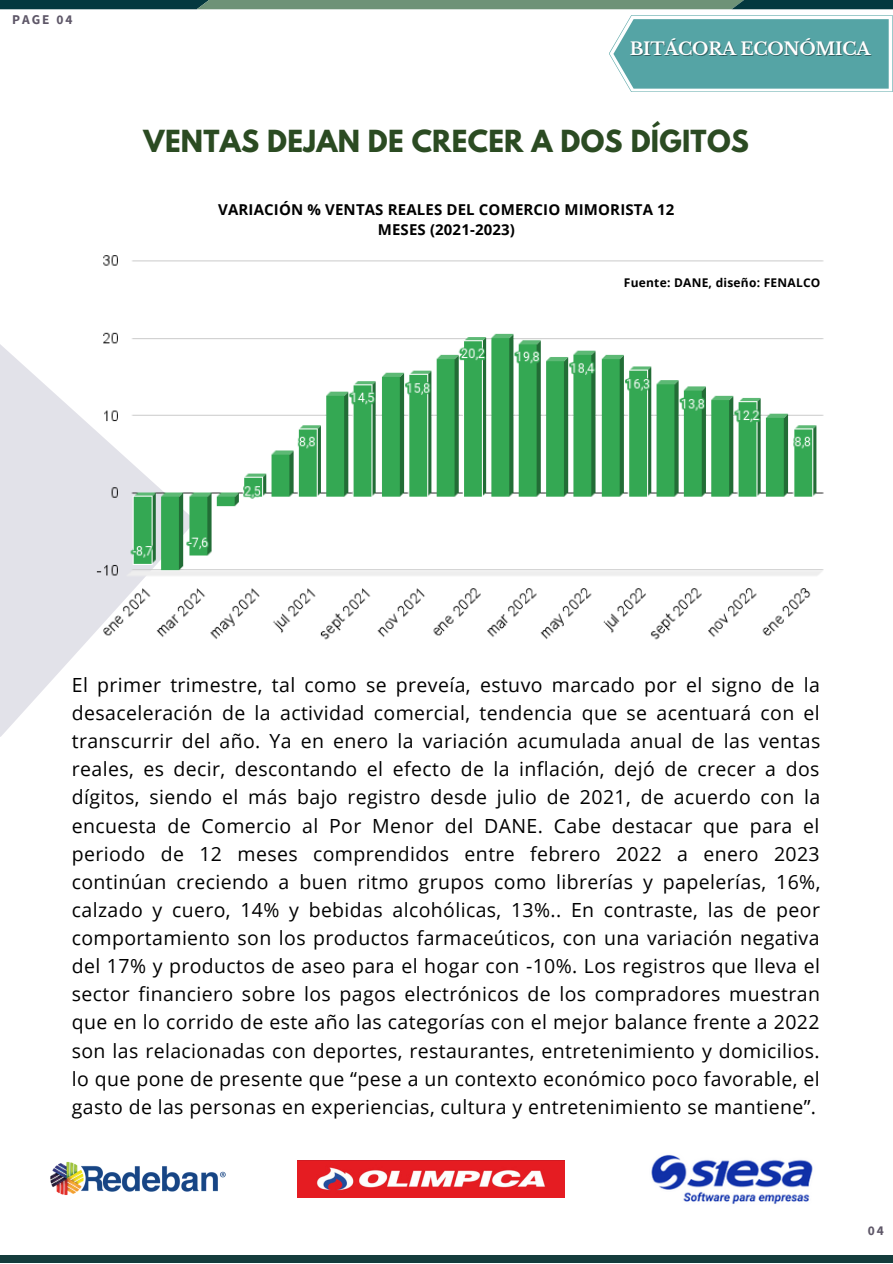
<style>
.page{position:relative;width:893px;height:1264px;background:#fff}
.page>*{position:absolute;margin:0;border:0;box-sizing:border-box;transform-origin:0 0}
.t1{font:700 27px "League Spartan";letter-spacing:.01em;color:#2b4b22}
.t2{font:19.5px/28px "Open Sans";letter-spacing:.02em;color:#000;text-align:justify}
.t3{font:700 17.4px "Libre Baskerville";letter-spacing:-.015em;color:#fff}
.t4{font:700 15px/19px "Open Sans";letter-spacing:.01em;color:#000;text-align:center}
.t5{font:700 13.35px "Source Sans Pro";letter-spacing:.15em;color:#5e5768}
.t6{font:700 12px "Open Sans";letter-spacing:.02em;color:#000}
</style>
<div class="page">
<svg style="left:0;top:344px;width:46px;height:393px;background:#e5e5eb"></svg>
<svg style="left:609px;top:15px;width:283px;height:77px;background:#6cb0b1"></svg>
<svg style="left:0;top:0;width:892px;height:9px;background:#436e60"></svg>
<div style="left:0;top:1255px;width:892px;height:7px;background:#143c3c"></div>
<img style="left:46px;top:255px;width:778px;height:431px">
<img style="left:651px;top:1155px;width:162px;height:49px">
<img style="left:50px;top:1162px;width:176px;height:33px">
<img style="left:298px;top:1160px;width:266px;height:37px">
<p class="t5" style="left:12px;top:11px;width:62px">PAGE 04</p>
<p class="t3" style="left:629px;top:38px;width:242px">BITÁCORA ECONÓMICA</p>
<h1 class="t1" style="left:144px;top:127px;width:607px">VENTAS DEJAN DE CRECER A DOS DÍGITOS</h1>
<p class="t4" style="left:218px;top:200px;width:457px">VARIACIÓN % VENTAS REALES DEL COMERCIO MIMORISTA 12<br>MESES (2021-2023)</p>
<p class="t6" style="left:623px;top:274px;width:198px">Fuente: DANE, diseño: FENALCO</p>
<p class="t2" style="left:72px;top:670px;width:750px">El primer trimestre, tal como se preveía, estuvo marcado por el signo de la desaceleración de la actividad comercial, tendencia que se acentuará con el transcurrir del año. Ya en enero la variación acumulada anual de las ventas reales, es decir, descontando el efecto de la inflación, dejó de crecer a dos dígitos, siendo el más bajo registro desde julio de 2021, de acuerdo con la encuesta de Comercio al Por Menor del DANE. Cabe destacar que para el periodo de 12 meses comprendidos entre febrero 2022 a enero 2023 continúan creciendo a buen ritmo grupos como librerías y papelerías, 16%, calzado y cuero, 14% y bebidas alcohólicas, 13%.. En contraste, las de peor comportamiento son los productos farmaceúticos, con una variación negativa del 17% y productos de aseo para el hogar con -10%. Los registros que lleva el sector financiero sobre los pagos electrónicos de los compradores muestran que en lo corrido de este año las categorías con el mejor balance frente a 2022 son las relacionadas con deportes, restaurantes, entretenimiento y domicilios. lo que pone de presente que “pese a un contexto económico poco favorable, el gasto de las personas en experiencias, cultura y entretenimiento se mantiene”.</p>
<p class="t5" style="left:867px;top:1221px;width:18px">04</p>
</div>
